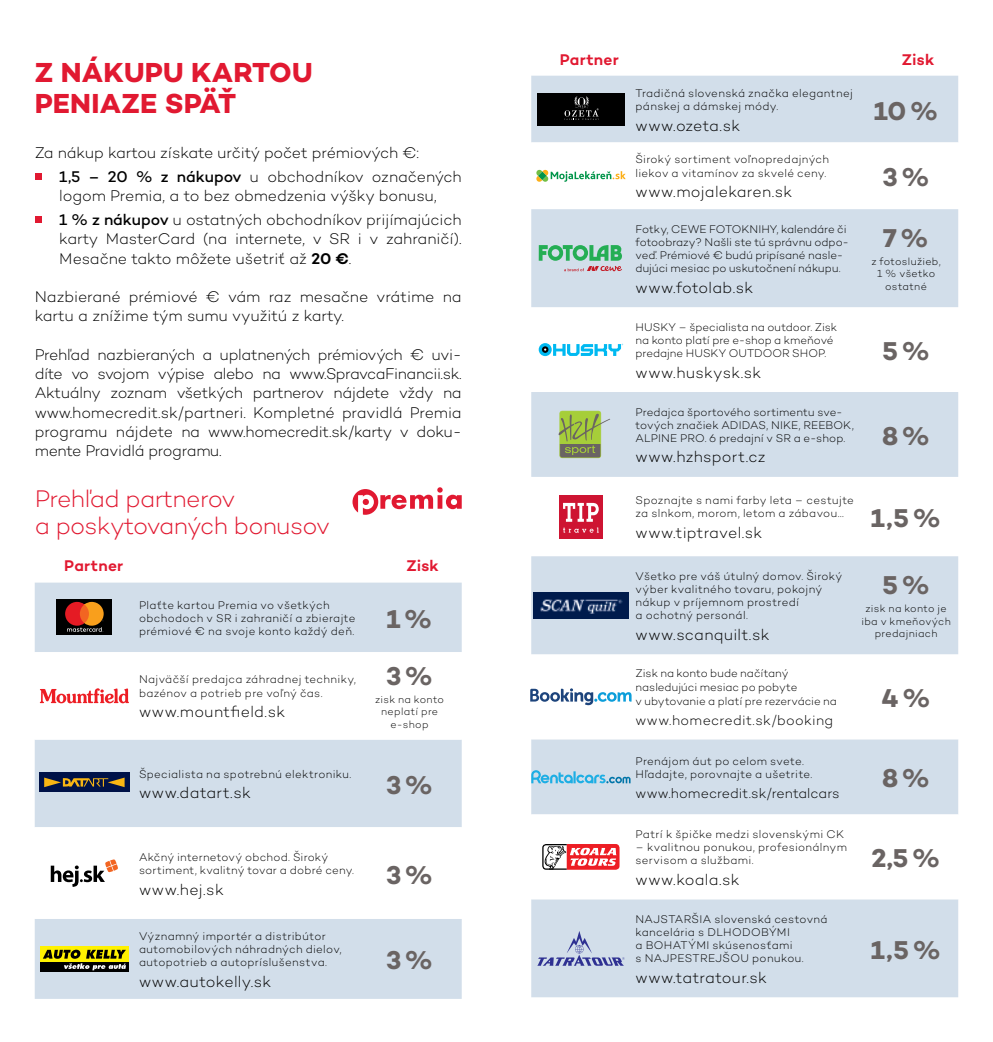
<style>
.page{position:relative;width:993px;height:1042px;background:#fff}
.page>*{position:absolute;margin:0;border:0;box-sizing:border-box;transform-origin:0 0}
.t1{font:700 28px/31.5px "Campton";letter-spacing:.01em;color:#e11931}
.t2{font:700 26.25px "Campton";color:#6a6463}
.t3{font:300 24.5px/26.2px "Campton";letter-spacing:-.03em;color:#e11931}
.t4{font:300 15.75px/19.2px "Campton";color:#000}
.t5{font:300 15.75px "Campton";letter-spacing:.025em;color:#000}
.t6{font:600 15.75px "Campton";letter-spacing:.015em;color:#e11931}
.t7{font:300 15.75px "Campton";letter-spacing:.02em;color:#000}
.t8{font:300 14px "Campton";letter-spacing:.01em;color:#000}
.t9{font:300 11.38px/13.1px "Campton";letter-spacing:.02em;color:#000}
.t10{font:300 11.38px/13.1px "Campton";color:#000}
.t11{font:300 10.5px/12.6px "Campton";letter-spacing:.03em;color:#000;text-align:center}
.s1{font-weight:500}
.s2{font-weight:600}
</style>
<div class="page">
<div style="left:35px;top:173px;width:7px;height:7px;background:#e11931"></div>
<div style="left:35px;top:216px;width:7px;height:7px;background:#e11931"></div>
<div style="left:35px;top:582px;width:426px;height:70px;background:#d2deea"></div>
<svg style="left:35px;top:740px;width:426px;height:142px;fill:#d2deea"></svg>
<div style="left:57px;top:599px;width:55px;height:35px;background:#000"></div>
<svg style="left:65px;top:602px;width:39px;height:30px"></svg>
<svg style="left:39px;top:688px;width:90px;height:16px"></svg>
<div style="left:39px;top:772px;width:90px;height:20px;background:#001248"></div>
<svg style="left:44px;top:777px;width:80px;height:10px"></svg>
<svg style="left:51px;top:859px;width:67px;height:28px"></svg>
<div style="left:35px;top:919px;width:426px;height:80px;background:#d2deea"></div>
<div style="left:531px;top:76px;width:426px;height:921px;background:#d2deea"></div>
<svg style="left:531px;top:142px;width:426px;height:757px"></svg>
<svg style="left:531px;top:209px;width:426px;height:445px;fill:#d2deea"></svg>
<div style="left:536px;top:93px;width:88px;height:32px;background:#000"></div>
<svg style="left:564px;top:96px;width:34px;height:24px"></svg>
<svg style="left:536px;top:170px;width:89px;height:12px"></svg>
<svg style="left:538px;top:245px;width:85px;height:26px;background:#91c2a8"></svg>
<svg style="left:538px;top:343px;width:13px;height:13px"></svg>
<svg style="left:553px;top:344px;width:70px;height:12px"></svg>
<svg style="left:541px;top:346px;width:7px;height:7px"></svg>
<svg style="left:558px;top:411px;width:52px;height:47px;background:#9cb168"></svg>
<div style="left:558px;top:495px;width:44px;height:43px;background:#ce1432"></div>
<svg style="left:563px;top:503px;width:35px;height:30px"></svg>
<img style="left:533px;top:592px;width:95px;height:26px">
<svg style="left:530px;top:688px;width:101px;height:17px"></svg>
<svg style="left:531px;top:770px;width:99px;height:13px"></svg>
<svg style="left:542px;top:844px;width:77px;height:26px"></svg>
<svg style="left:537px;top:931px;width:87px;height:35px;background:#b5c0da"></svg>
<svg style="left:352px;top:487px;width:109px;height:28px"></svg>
<h1 class="t1" style="left:35px;top:56px;width:279px">Z NÁKUPU KARTOU<br>PENIAZE SPÄŤ</h1>
<h3 class="t4" style="left:59px;top:140px;width:404px;line-height:24.2px;text-indent:-25px">Za nákup kartou získate určitý počet prémiových €:<br><span class="s1">1,5 – 20 % z nákupov</span> u obchodníkov označených</h3>
<h3 class="t4" style="left:59px;top:183px;width:404px;line-height:24.2px">logom Premia, a to bez obmedzenia výšky bonusu,<br><span class="s1">1 % z nákupov</span> u ostatných obchodníkov prijímajúcich</h3>
<h3 class="t4" style="left:59px;top:229px;width:404px">karty MasterCard (na internete, v SR i v zahraničí).<br>Mesačne takto môžete ušetriť až <span class="s2">20 €</span>.</h3>
<h3 class="t4" style="left:35px;top:287px;width:428px">Nazbierané prémiové € vám raz mesačne vrátime na kartu a znížime tým sumu využitú z karty.</h3>
<p class="t4" style="left:35px;top:345px;width:428px;text-align:justify">Prehľad nazbieraných a uplatnených prémiových € uvi&shy;díte vo svojom výpise alebo na www.SpravcaFinancii.sk.<br>Aktuálny zoznam všetkých partnerov nájdete vždy na www.homecredit.sk/partneri. Kompletné pravidlá Premia programu nájdete na www.homecredit.sk/karty v doku&shy;mente Pravidlá programu.</p>
<h3 class="t3" style="left:35px;top:485px;width:297px">Prehľad partnerov<br>a poskytovaných bonusov</h3>
<h3 class="t6" style="left:64px;top:555px;width:61px">Partner</h3>
<h3 class="t6" style="left:406px;top:555px;width:34px">Zisk</h3>
<p class="t9" style="left:139px;top:598px;width:218px">Plaťte kartou Premia vo všetkých obchodoch v SR i zahraničí a zbierajte prémiové € na svoje konto každý deň.</p>
<h2 class="t2" style="left:386px;top:602px;width:47px">1%</h2>
<p class="t9" style="left:139px;top:673px;width:218px">Najväčší predajca záhradnej techniky, bazénov a potrieb pre voľný čas.</p>
<h3 class="t5" style="left:139px;top:702px;width:147px">www.mountfield.sk</h3>
<h2 class="t2" style="left:386px;top:659px;width:49px">3%</h2>
<p class="t11" style="left:375px;top:692px;width:71px">zisk na konto neplatí pre e-shop</p>
<p class="t9" style="left:139px;top:767px;width:214px">Špecialista na spotrebnú elektroniku.</p>
<h3 class="t5" style="left:139px;top:783px;width:113px">www.datart.sk</h3>
<h2 class="t2" style="left:386px;top:768px;width:49px">3%</h2>
<p class="t9" style="left:139px;top:850px;width:216px">Akčný internetový obchod. Široký sortiment, kvalitný tovar a dobré ceny.</p>
<h3 class="t4" style="left:139px;top:879px;width:86px">www.hej.sk</h3>
<p class="t9" style="left:139px;top:929px;width:204px">Významný importér a distribútor automobilových náhradných dielov, autopotrieb a autopríslušenstva.</p>
<h3 class="t4" style="left:139px;top:971px;width:134px">www.autokelly.sk</h3>
<h2 class="t2" style="left:386px;top:858px;width:49px">3%</h2>
<h2 class="t2" style="left:386px;top:944px;width:49px">3%</h2>
<h3 class="t6" style="left:559px;top:50px;width:61px">Partner</h3>
<h3 class="t6" style="left:901px;top:50px;width:34px">Zisk</h3>
<p class="t9" style="left:635px;top:86px;width:219px">Tradičná slovenská značka elegantnej pánskej a dámskej módy.</p>
<h3 class="t4" style="left:635px;top:115px;width:106px">www.ozeta.sk</h3>
<p class="t9" style="left:635px;top:153px;width:195px">Široký sortiment voľnopredajných liekov a vitamínov za skvelé ceny.</p>
<h3 class="t4" style="left:635px;top:182px;width:158px">www.mojalekaren.sk</h3>
<p class="t10" style="left:635px;top:222px;width:215px">Fotky, CEWE FOTOKNIHY, kalendáre či fotoobrazy? Našli ste tú správnu odpo&shy;veď. Prémiové € budú pripísané nasle&shy;dujúci mesiac po uskutočnení nákupu.</p>
<h3 class="t4" style="left:635px;top:277px;width:119px">www.fotolab.sk</h3>
<p class="t10" style="left:635px;top:320px;width:203px">HUSKY – špecialista na outdoor. Zisk na konto platí pre e-shop a kmeňové predajne HUSKY OUTDOOR SHOP.</p>
<h3 class="t4" style="left:635px;top:362px;width:127px">www.huskysk.sk</h3>
<p class="t9" style="left:635px;top:405px;width:220px">Predajca športového sortimentu sve&shy;tových značiek ADIDAS, NIKE, REEBOK,<br>ALPINE PRO. 6 predajní v SR a e-shop.</p>
<h3 class="t7" style="left:635px;top:447px;width:131px">www.hzhsport.cz</h3>
<h2 class="t2" style="left:873px;top:94px;width:66px">10%</h2>
<h2 class="t2" style="left:882px;top:161px;width:49px">3%</h2>
<h2 class="t2" style="left:882px;top:222px;width:47px">7%</h2>
<p class="t11" style="left:871px;top:255px;width:71px">z fotoslužieb,<br>1 % všetko ostatné</p>
<h2 class="t2" style="left:881px;top:334px;width:49px">5%</h2>
<h2 class="t2" style="left:881px;top:419px;width:50px">8%</h2>
<p class="t9" style="left:635px;top:493px;width:220px">Spoznajte s nami farby leta – cestujte za slnkom, morom, letom a zábavou…</p>
<h3 class="t4" style="left:635px;top:523px;width:128px">www.tiptravel.sk</h3>
<h2 class="t2" style="left:870px;top:501px;width:72px">1,5%</h2>
<p class="t9" style="left:635px;top:569px;width:208px">Všetko pre váš útulný domov. Široký výber kvalitného tovaru, pokojný nákup v príjemnom prostredí<br>a ochotný personál.</p>
<h3 class="t4" style="left:635px;top:624px;width:135px">www.scanquilt.sk</h3>
<p class="t10" style="left:635px;top:666px;width:203px;line-height:13.7px">Zisk na konto bude načítaný nasledujúci mesiac po pobyte<br>v ubytovanie a platí pre rezervácie na</p>
<p class="t8" style="left:635px;top:712px;width:199px">www.homecredit.sk/booking</p>
<p class="t9" style="left:635px;top:754px;width:178px">Prenájom áut po celom svete.<br>Hľadajte, porovnajte a ušetrite.</p>
<p class="t8" style="left:635px;top:785px;width:206px">www.homecredit.sk/rentalcars</p>
<h2 class="t2" style="left:881px;top:569px;width:49px">5%</h2>
<p class="t11" style="left:861px;top:602px;width:91px">zisk na konto je iba v kmeňových predajniach</p>
<h2 class="t2" style="left:881px;top:681px;width:51px">4%</h2>
<h2 class="t2" style="left:881px;top:761px;width:50px">8%</h2>
<p class="t9" style="left:635px;top:827px;width:210px">Patrí k špičke medzi slovenskými CK</p>
<p class="t9" style="left:635px;top:840px;width:213px">– kvalitnou ponukou, profesionálnym servisom a službami.</p>
<h3 class="t4" style="left:635px;top:869px;width:105px">www.koala.sk</h3>
<p class="t9" style="left:635px;top:912px;width:193px">NAJSTARŠIA slovenská cestovná kancelária s DLHODOBÝMI<br>a BOHATÝMI skúsenosťami<br>s NAJPESTREJŠOU ponukou.</p>
<h3 class="t4" style="left:635px;top:967px;width:133px">www.tatratour.sk</h3>
<h2 class="t2" style="left:871px;top:841px;width:70px">2,5%</h2>
<h2 class="t2" style="left:870px;top:933px;width:72px">1,5%</h2>
</div>
